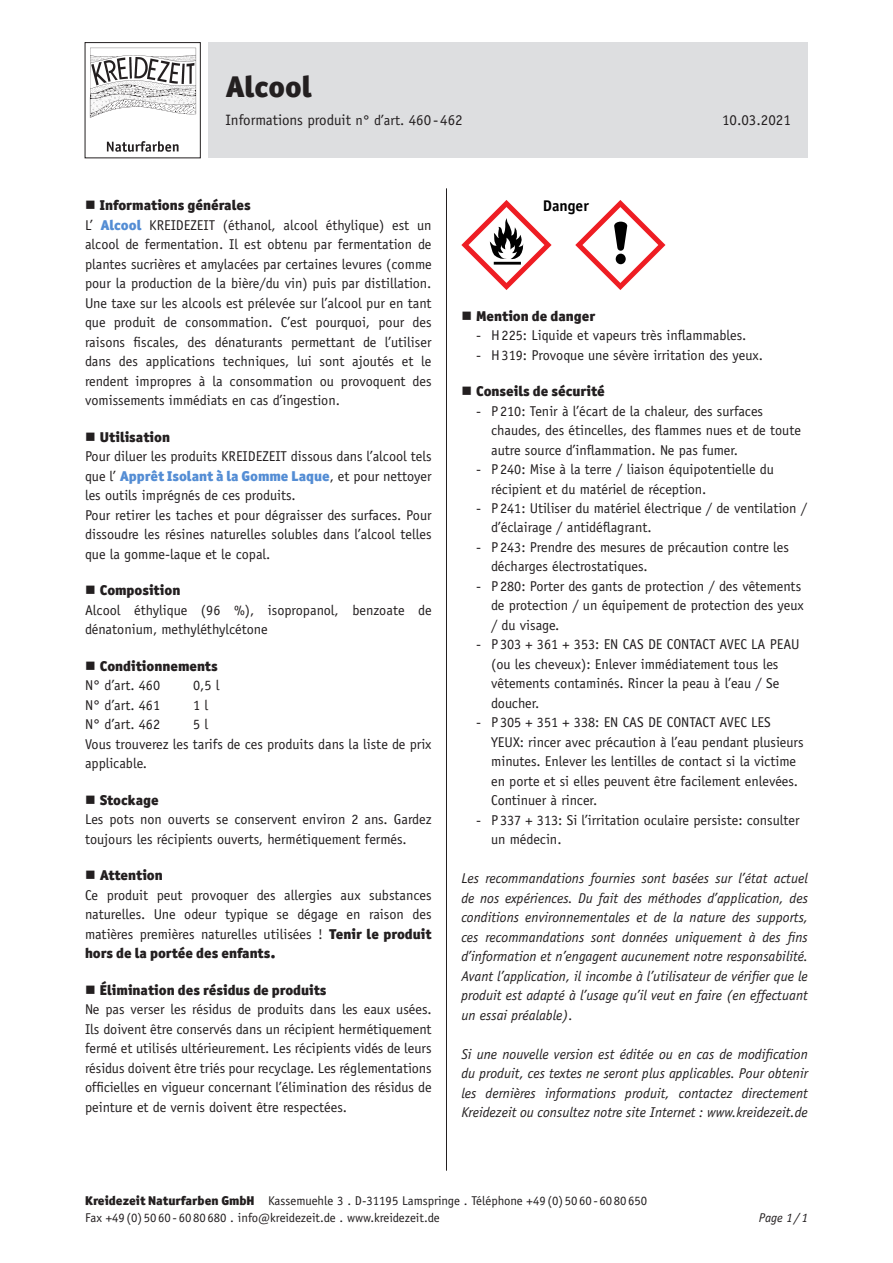
<style>
.page{position:relative;width:893px;height:1263px;background:#fff}
.page>*{position:absolute;margin:0;border:0;box-sizing:border-box;transform-origin:0 0}
.t1{font:900 30px "Officina San ITC";color:#231f20}
.t2{font:700 15.6px "Officina Sans Std";color:#000}
.t3{font:15px "Officina Sans Std";color:#231f20}
.t4{font:14.25px/19.5px "Officina Sans Std";color:#231f20}
.t5{font:italic 14.25px/19.5px "Officina Sans Std";color:#231f20;text-align:justify}
.t6{font:900 14.25px "Officina San ITC";color:#231f20}
.t7{font:900 14.25px "Officina San ITC";color:#548dd4}
.t8{font:12.75px/17.2px "Officina Sans Std";color:#231f20}
.t9{font:italic 12.75px "Officina Sans Std";color:#231f20}
.s1{font-size:14.25px}
.s2{font-family:"Officina San ITC";font-weight:900;color:#548dd4}
.s3{font-family:"Officina Sans Std";font-weight:400;color:#231f20}
.s4{font-family:"Officina San ITC";font-weight:900}
</style>
<div class="page">
<div style="left:208px;top:43px;width:600px;height:115px;background:#dddee0"></div>
<div style="left:85px;top:42px;width:116px;height:116px;border:1px solid #231f20"></div>
<hr style="left:446px;top:188px;width:1px;height:983px;background:#231f20">
<img style="left:89px;top:47px;width:108px;height:105px">
<svg style="left:461px;top:200px;width:91px;height:90px"></svg>
<svg style="left:575px;top:200px;width:90px;height:90px"></svg>
<h1 class="t1" style="left:225px;top:67px;width:88px">Alcool</h1>
<p class="t3" style="left:225px;top:111px;width:239px">Informations produit <span class="s1">n° d’art.</span> 460- 462</p>
<p class="t3" style="left:722px;top:111px;width:70px">10.03.2021</p>
<p class="t6" style="left:100px;top:196px;width:152px">Informations générales</p>
<p class="t4" style="left:85px;top:215px;width:348px;text-align:justify">L’ <span class="s2">Alcool</span> KREIDEZEIT (éthanol, alcool éthylique) est un alcool de fermentation. Il est obtenu par fermentation de plantes sucrières et amylacées par certaines levures (comme pour la production de la bière/du vin) puis par distillation.<br>Une taxe sur les alcools est prélevée sur l’alcool pur en tant que produit de consommation. C’est pourquoi, pour des raisons fiscales, des dénaturants permettant de l’utiliser dans des applications techniques, lui sont ajoutés et le rendent impropres à la consommation ou provoquent des vomissements immédiats en cas d’ingestion.</p>
<p class="t6" style="left:100px;top:427px;width:72px">Utilisation</p>
<p class="t4" style="left:85px;top:447px;width:348px">Pour diluer les produits KREIDEZEIT dissous dans l’alcool tels</p>
<p class="t7" style="left:85px;top:466px;width:348px"><span class="s3">que l’</span> Apprêt Isolant à la Gomme Laque<span class="s3">, et pour nettoyer</span></p>
<p class="t4" style="left:85px;top:486px;width:348px">les outils imprégnés de ces produits.<br>Pour retirer les taches et pour dégraisser des surfaces. Pour dissoudre les résines naturelles solubles dans l’alcool telles que la gomme-laque et le copal.</p>
<p class="t6" style="left:100px;top:581px;width:82px">Composition</p>
<p class="t4" style="left:85px;top:600px;width:348px">Alcool éthylique (96 %), isopropanol, benzoate de dénatonium, methyléthylcétone</p>
<p class="t6" style="left:100px;top:656px;width:119px">Conditionnements</p>
<p class="t4" style="left:85px;top:675px;width:77px">N° d’art. 460</p>
<p class="t4" style="left:193px;top:675px;width:28px">0,5 l</p>
<p class="t4" style="left:85px;top:695px;width:77px">N° d’art. 461</p>
<p class="t4" style="left:193px;top:695px;width:17px">1 l</p>
<p class="t4" style="left:85px;top:714px;width:77px">N° d’art. 462</p>
<p class="t4" style="left:85px;top:714px;width:348px;text-indent:108px">5 l<br>Vous trouverez les tarifs de ces produits dans la liste de prix applicable.</p>
<p class="t6" style="left:100px;top:790px;width:60px">Stockage</p>
<p class="t4" style="left:85px;top:809px;width:348px">Les pots non ouverts se conservent environ 2 ans. Gardez toujours les récipients ouverts, hermétiquement fermés.</p>
<p class="t6" style="left:100px;top:866px;width:64px">Attention</p>
<p class="t4" style="left:85px;top:885px;width:348px;text-align:justify">Ce produit peut provoquer des allergies aux substances naturelles. Une odeur typique se dégage en raison des matières premières naturelles utilisées ! <span class="s4">Tenir le produit</span></p>
<p class="t6" style="left:85px;top:944px;width:192px">hors de la portée des enfants.</p>
<p class="t6" style="left:100px;top:980px;width:228px">Élimination des résidus de produits</p>
<p class="t4" style="left:85px;top:999px;width:348px;text-align:justify">Ne pas verser les résidus de produits dans les eaux usées.<br>Ils doivent être conservés dans un récipient hermétiquement fermé et utilisés ultérieurement. Les récipients vidés de leurs résidus doivent être triés pour recyclage. Les réglementations officielles en vigueur concernant l’élimination des résidus de peinture et de vernis doivent être respectées.</p>
<p class="t2" style="left:543px;top:196px;width:48px">Danger</p>
<p class="t6" style="left:476px;top:306px;width:121px">Mention de danger</p>
<p class="t4" style="left:476px;top:325px;width:272px">- H225: Liquide et vapeurs très inflammables.</p>
<p class="t4" style="left:476px;top:345px;width:288px">- H319: Provoque une sévère irritation des yeux.</p>
<p class="t6" style="left:476px;top:382px;width:130px">Conseils de sécurité</p>
<p class="t4" style="left:491px;top:401px;width:311px;text-indent:-15px">- P 210: Tenir à l’écart de la chaleur, des surfaces chaudes, des étincelles, des flammes nues et de toute autre source d’inflammation. Ne pas fumer.</p>
<p class="t4" style="left:491px;top:459px;width:284px;text-indent:-15px">- P 240: Mise à la terre / liaison équipotentielle du récipient et du matériel de réception.</p>
<p class="t4" style="left:491px;top:498px;width:318px;text-indent:-15px">- P 241: Utiliser du matériel électrique / de ventilation / d’éclairage / antidéflagrant.</p>
<p class="t4" style="left:491px;top:537px;width:299px;text-indent:-15px">- P 243: Prendre des mesures de précaution contre les décharges électrostatiques.</p>
<p class="t4" style="left:491px;top:576px;width:314px;text-indent:-15px">- P 280: Porter des gants de protection / des vêtements de protection / un équipement de protection des yeux / du visage.</p>
<p class="t4" style="left:491px;top:635px;width:310px;text-indent:-15px">- P 303 + 361 + 353: EN CAS DE CONTACT AVEC LA PEAU (ou les cheveux): Enlever immédiatement tous les vêtements contaminés. Rincer la peau à l’eau / Se doucher.</p>
<p class="t4" style="left:491px;top:713px;width:314px;text-indent:-15px">- P 305 + 351 + 338: EN CAS DE CONTACT AVEC LES YEUX: rincer avec précaution à l’eau pendant plusieurs minutes. Enlever les lentilles de contact si la victime en porte et si elles peuvent être facilement enlevées.<br>Continuer à rincer.</p>
<p class="t4" style="left:491px;top:810px;width:310px;text-indent:-15px">- P 337 + 313: Si l’irritation oculaire persiste: consulter un médecin.</p>
<p class="t5" style="left:461px;top:869px;width:348px">Les recommandations fournies sont basées sur l’état actuel de nos expériences. Du fait des méthodes d’application, des conditions environnementales et de la nature des supports, ces recommandations sont données uniquement à des fins d’information et n’engagent aucunement notre responsabilité.<br>Avant l’application, il incombe à l’utilisateur de vérifier que le produit est adapté à l’usage qu’il veut en faire (en effectuant un essai préalable).</p>
<p class="t5" style="left:461px;top:1044px;width:348px">Si une nouvelle version est éditée ou en cas de modification du produit, ces textes ne seront plus applicables. Pour obtenir les dernières informations produit, contactez directement Kreidezeit ou consultez notre site Internet : www.kreidezeit.de</p>
<p class="t8" style="left:85px;top:1192px;width:564px"><span class="s4">Kreidezeit Naturfarben GmbH</span> Kassemuehle 3 . D-31195 Lamspringe . Téléphone +49 (0) 5060- 60 80 650<br>Fax +49(0) 5060-6080 680 . info@kreidezeit.de . www.kreidezeit.de</p>
<p class="t9" style="left:759px;top:1210px;width:51px">Page 1 / 1</p>
</div>
